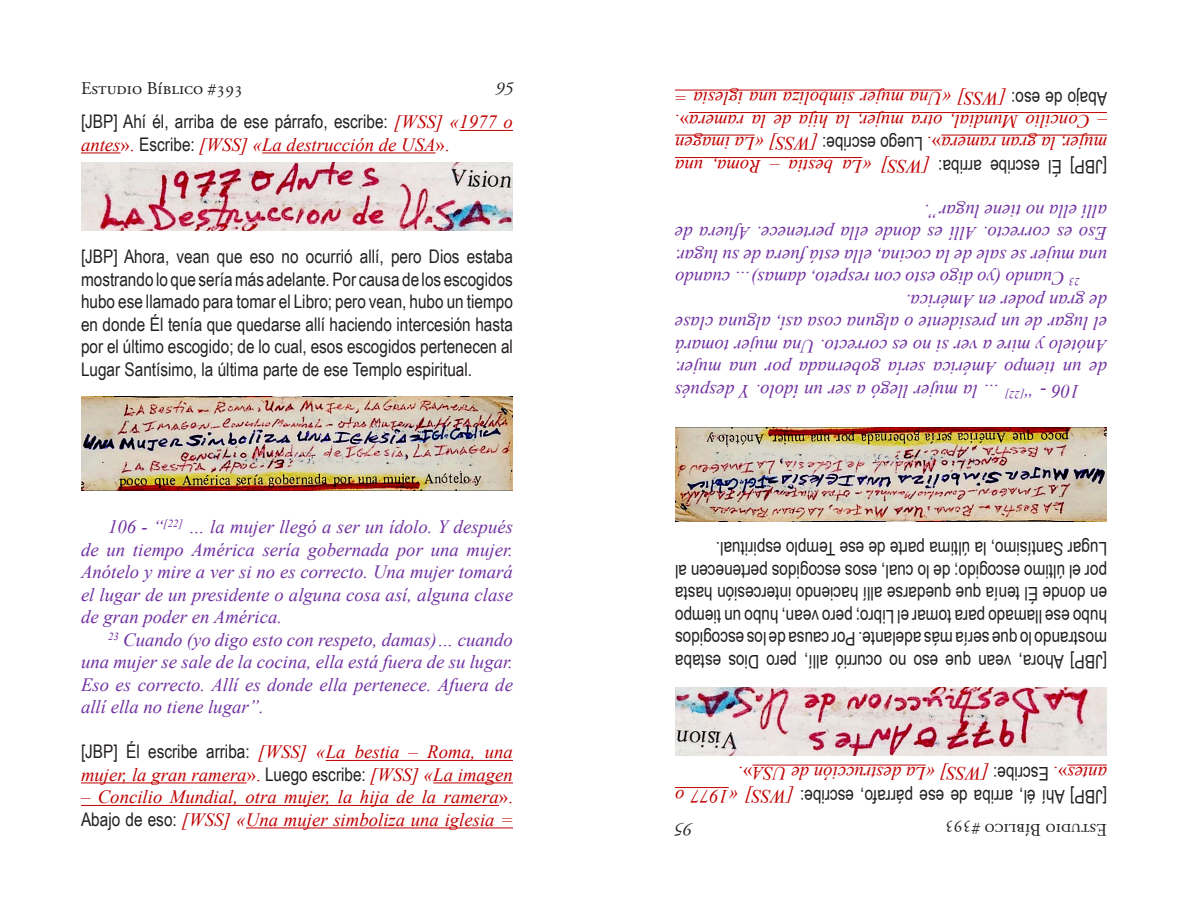
<style>
.page{position:relative;width:1188px;height:918px;background:#fff}
.page>*{position:absolute;margin:0;border:0;box-sizing:border-box;transform-origin:0 0}
.t1{font:18.75px/22.5px "Arial Narrow";color:#231f20;text-align:justify}
.t2{font:italic 18.75px/22.5px "Times New Roman";color:#7030a0;text-align:justify}
.t3{font:italic 18.75px/22.5px "Times New Roman";color:#c00000}
.t4{font:18px "Adobe Garamond Pro";color:#231f20}
.t5{font:italic 18px "Adobe Garamond Pro";color:#231f20}
.s1{font-family:"Times New Roman";font-style:italic;color:#c00000}
.s2{font-style:normal}
.s3{font-family:"Arial Narrow";font-style:normal;color:#231f20}
</style>
<div class="page">
<hr style="left:459px;top:130px;width:54px;height:1px;background:#c00000">
<hr style="left:81px;top:153px;width:40px;height:1px;background:#c00000">
<hr style="left:262px;top:153px;width:174px;height:1px;background:#c00000">
<hr style="left:326px;top:760px;width:187px;height:1px;background:#c00000">
<hr style="left:81px;top:783px;width:166px;height:1px;background:#c00000">
<hr style="left:433px;top:783px;width:80px;height:1px;background:#c00000">
<hr style="left:81px;top:805px;width:418px;height:1px;background:#c00000">
<hr style="left:246px;top:828px;width:267px;height:1px;background:#c00000">
<img style="left:81px;top:162px;width:432px;height:68px">
<img style="left:81px;top:397px;width:432px;height:93px">
<hr style="left:675px;top:787px;width:54px;height:1px;background:#c00000">
<hr style="left:1067px;top:765px;width:40px;height:1px;background:#c00000">
<hr style="left:752px;top:765px;width:174px;height:1px;background:#c00000">
<hr style="left:675px;top:157px;width:187px;height:1px;background:#c00000">
<hr style="left:941px;top:135px;width:166px;height:1px;background:#c00000">
<hr style="left:675px;top:135px;width:80px;height:1px;background:#c00000">
<hr style="left:689px;top:112px;width:418px;height:1px;background:#c00000">
<hr style="left:675px;top:90px;width:267px;height:1px;background:#c00000">
<img style="left:675px;top:688px;width:432px;height:68px">
<img style="left:675px;top:428px;width:432px;height:93px">
<p class="t4" style="left:81px;top:78px;width:164px">Estudio Bíblico #393</p>
<p class="t5" style="left:495px;top:78px;width:19px">95</p>
<p class="t1" style="left:81px;top:110px;width:433px">[JBP] Ahí él, arriba de ese párrafo, escribe: <span class="s1">[WSS] «1977 o</span></p>
<p class="t3" style="left:81px;top:133px;width:370px">antes<span class="s2">».</span> <span class="s3">Escribe:</span> [WSS] «La destrucción de USA<span class="s2">».</span></p>
<p class="t1" style="left:81px;top:245px;width:433px">[JBP] Ahora, vean que eso no ocurrió allí, pero Dios estaba mostrando lo que sería más adelante. Por causa de los escogidos hubo ese llamado para tomar el Libro; pero vean, hubo un tiempo en donde Él tenía que quedarse allí haciendo intercesión hasta por el último escogido; de lo cual, esos escogidos pertenecen al Lugar Santísimo, la última parte de ese Templo espiritual.</p>
<p class="t2" style="left:81px;top:515px;width:434px;text-indent:27px">106 - “<sup>[22]</sup> … la mujer llegó a ser un ídolo. Y después de un tiempo América sería gobernada por una mujer.<br>Anótelo y mire a ver si no es correcto. Una mujer tomará el lugar de un presidente o alguna cosa así, alguna clase de gran poder en América.</p>
<p class="t2" style="left:81px;top:628px;width:434px;text-indent:27px"><sup>23</sup> Cuando (yo digo esto con respeto, damas)… cuando una mujer se sale de la cocina, ella está fuera de su lugar.<br>Eso es correcto. Allí es donde ella pertenece. Afuera de allí ella no tiene lugar”.</p>
<p class="t3" style="left:81px;top:740px;width:434px"><span class="s3">[JBP] Él escribe arriba:</span> [WSS] «La bestia – Roma, una mujer, la gran ramera<span class="s2">».</span> <span class="s3">Luego escribe:</span> [WSS] «La imagen</p>
<p class="t3" style="left:81px;top:785px;width:433px">– Concilio Mundial, otra mujer, la hija de la ramera<span class="s2">».<br></span><span class="s3">Abajo de eso:</span> [WSS] «Una mujer simboliza una iglesia =</p>
<p class="t3" style="left:1107px;top:133px;width:433px;rotate:-180deg">– Concilio Mundial, otra mujer, la hija de la ramera<span class="s2">».<br></span><span class="s3">Abajo de eso:</span> [WSS] «Una mujer simboliza una iglesia =</p>
<p class="t3" style="left:1107px;top:178px;width:434px;rotate:-180deg"><span class="s3">[JBP] Él escribe arriba:</span> [WSS] «La bestia – Roma, una mujer, la gran ramera<span class="s2">».</span> <span class="s3">Luego escribe:</span> [WSS] «La imagen</p>
<p class="t2" style="left:1107px;top:290px;width:434px;text-indent:27px;rotate:-180deg"><sup>23</sup> Cuando (yo digo esto con respeto, damas)… cuando una mujer se sale de la cocina, ella está fuera de su lugar.<br>Eso es correcto. Allí es donde ella pertenece. Afuera de allí ella no tiene lugar”.</p>
<p class="t2" style="left:1107px;top:403px;width:434px;text-indent:27px;rotate:-180deg">106 - “<sup>[22]</sup> … la mujer llegó a ser un ídolo. Y después de un tiempo América sería gobernada por una mujer.<br>Anótelo y mire a ver si no es correcto. Una mujer tomará el lugar de un presidente o alguna cosa así, alguna clase de gran poder en América.</p>
<p class="t1" style="left:1107px;top:673px;width:433px;rotate:-180deg">[JBP] Ahora, vean que eso no ocurrió allí, pero Dios estaba mostrando lo que sería más adelante. Por causa de los escogidos hubo ese llamado para tomar el Libro; pero vean, hubo un tiempo en donde Él tenía que quedarse allí haciendo intercesión hasta por el último escogido; de lo cual, esos escogidos pertenecen al Lugar Santísimo, la última parte de ese Templo espiritual.</p>
<p class="t3" style="left:1107px;top:785px;width:370px;rotate:-180deg">antes<span class="s2">».</span> <span class="s3">Escribe:</span> [WSS] «La destrucción de USA<span class="s2">».</span></p>
<p class="t1" style="left:1107px;top:808px;width:433px;rotate:-180deg">[JBP] Ahí él, arriba de ese párrafo, escribe: <span class="s1">[WSS] «1977 o</span></p>
<p class="t5" style="left:693px;top:840px;width:19px;rotate:-180deg">95</p>
<p class="t4" style="left:1107px;top:840px;width:164px;rotate:-180deg">Estudio Bíblico #393</p>
</div>
